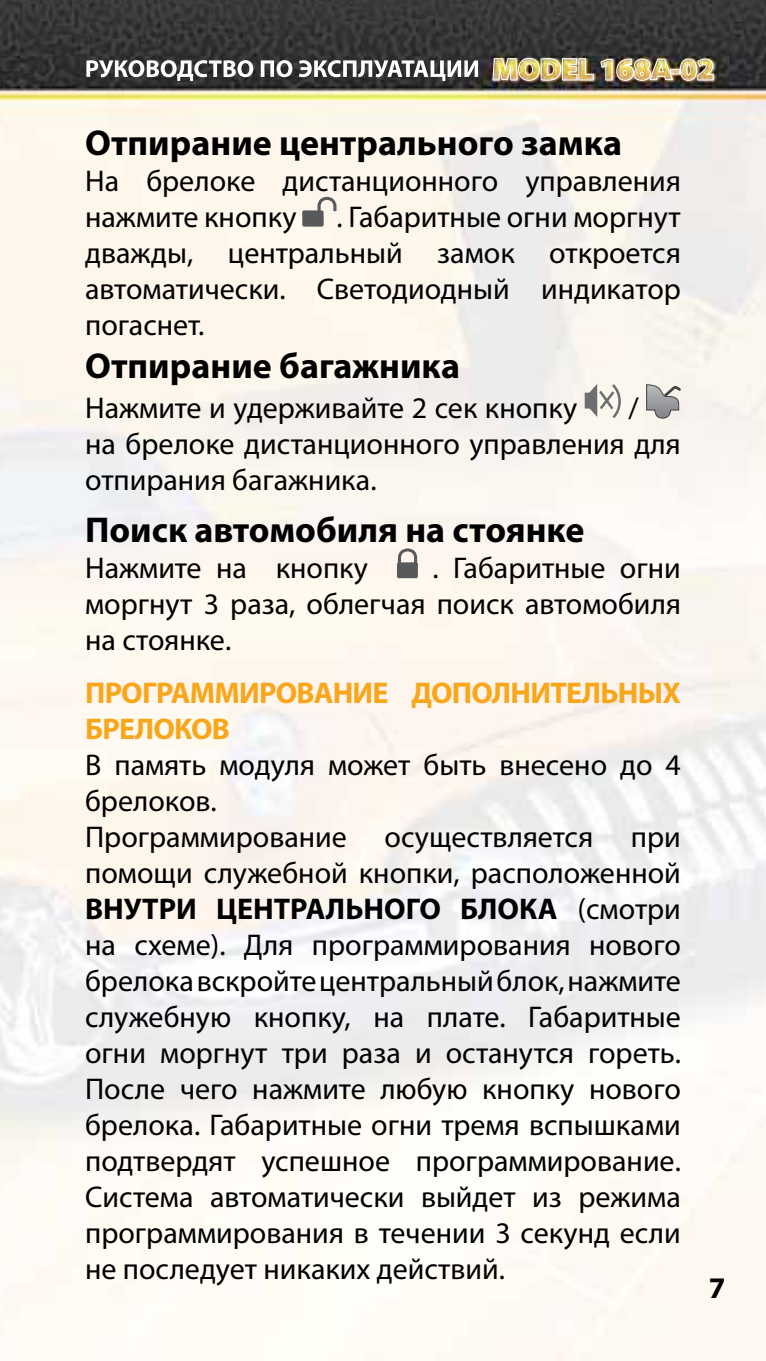
<style>
.page{position:relative;width:766px;height:1361px;background:#fff}
.page>*{position:absolute;margin:0;border:0;box-sizing:border-box;transform-origin:0 0}
.t1{font:700 36px "Myriad Pro";color:#000}
.t2{font:30px/36px "Myriad Pro";color:#000}
.t3{font:700 30px/36px "Myriad Pro";letter-spacing:-.025em;color:#faa61a}
.t4{font:700 30px "Myriad Pro";color:#000}
.s1{font-weight:700}
</style>
<div class="page">
<img style="left:0;top:0;width:765px;height:1361px">
<img style="left:492px;top:58px;width:101px;height:23px">
<img style="left:600px;top:58px;width:113px;height:23px">
<svg style="left:86px;top:60px;width:167px;height:21px"></svg>
<svg style="left:261px;top:60px;width:31px;height:17px"></svg>
<svg style="left:299px;top:60px;width:179px;height:21px"></svg>
<svg style="left:302px;top:197px;width:34px;height:30px"></svg>
<div style="left:584px;top:393px;width:6px;height:15px;border:3px solid #6d6e71"></div>
<svg style="left:587px;top:381px;width:35px;height:40px"></svg>
<svg style="left:645px;top:382px;width:37px;height:37px"></svg>
<svg style="left:397px;top:548px;width:21px;height:30px"></svg>
<p class="t1" style="left:85px;top:119px;width:538px">Отпирание центрального замка</p>
<p class="t2" style="left:85px;top:162px;width:597px">На брелоке дистанционного управления нажмите кнопку</p>
<p class="t2" style="left:85px;top:198px;width:597px;text-align:justify;text-indent:251px">. Габаритные огни моргнут дважды, центральный замок откроется автоматически. Светодиодный индикатор погаснет.</p>
<p class="t1" style="left:85px;top:342px;width:376px">Отпирание багажника</p>
<p class="t2" style="left:85px;top:390px;width:493px">Нажмите и удерживайте 2 сек кнопку</p>
<p class="t2" style="left:85px;top:390px;width:597px;text-indent:543px">/<br>на брелоке дистанционного управления для отпирания багажника.</p>
<p class="t1" style="left:85px;top:506px;width:500px">Поиск автомобиля на стоянке</p>
<p class="t2" style="left:85px;top:550px;width:284px">Нажмите на кнопку</p>
<p class="t2" style="left:85px;top:550px;width:597px;text-align:justify;text-indent:347px">. Габаритные огни моргнут 3 раза, облегчая поиск автомобиля на стоянке.</p>
<p class="t3" style="left:85px;top:674px;width:597px">ПРОГРАММИРОВАНИЕ ДОПОЛНИТЕЛЬНЫХ<br>БРЕЛОКОВ</p>
<p class="t2" style="left:85px;top:747px;width:597px">В память модуля может быть внесено до 4 брелоков.<br>Программирование</p>
<p class="t2" style="left:85px;top:819px;width:597px;text-align:justify;text-indent:545px">при помощи служебной кнопки, расположенной <span class="s1">ВНУТРИ ЦЕНТРАЛЬНОГО БЛОКА</span> (смотри на схеме). Для программирования нового брелока вскройте центральный блок, нажмите служебную кнопку, на плате. Габаритные огни моргнут три раза и останутся гореть.<br>После чего нажмите любую кнопку нового брелока. Габаритные огни тремя вспышками подтвердят успешное программирование.<br>Система автоматически выйдет из режима программирования в течении 3 секунд если не последует никаких действий.</p>
<p class="t2" style="left:384px;top:819px;width:210px">осуществляется</p>
<p class="t4" style="left:708px;top:1268px;width:18px">7</p>
</div>
